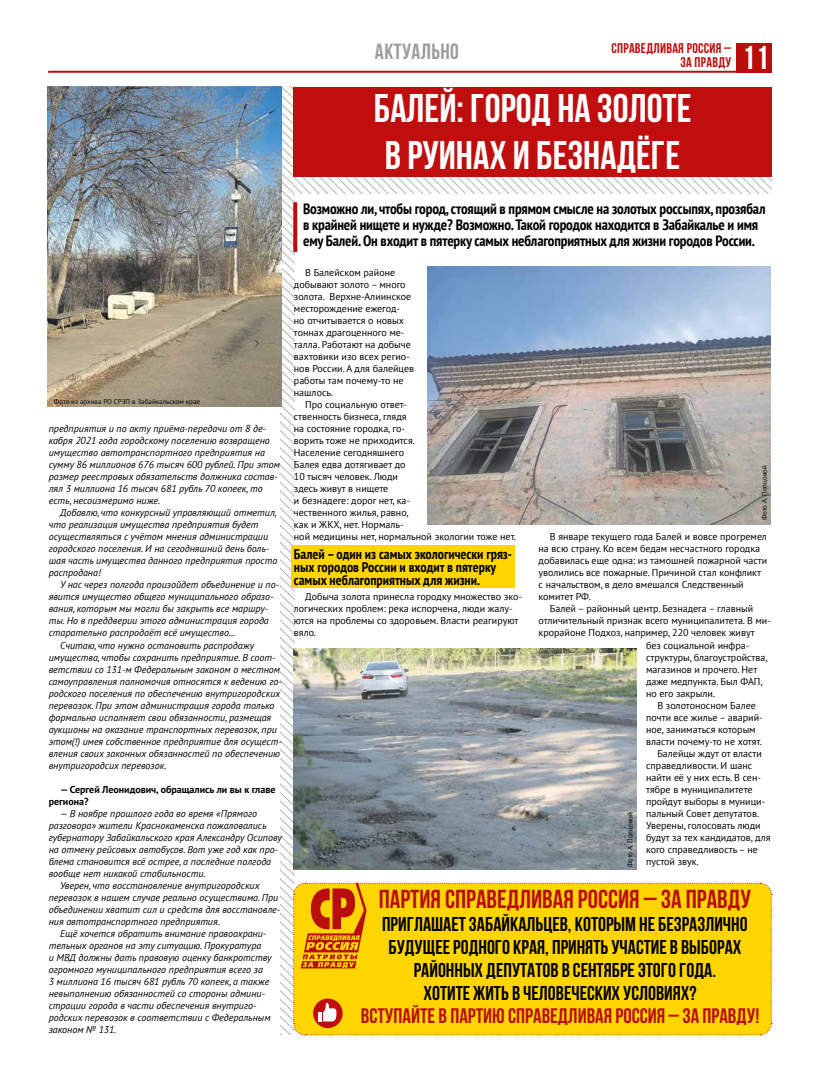
<style>
.page{position:relative;width:820px;height:1078px;background:#fff}
.page>*{position:absolute;margin:0;border:0;box-sizing:border-box;transform-origin:0 0}
.t1{font:700 40px/47px "Bebas Neue";color:#fff}
.t2{font:700 33px "Bebas Neue";color:#fff}
.t3{font:700 26px "Bebas Neue";color:#b90e0c}
.t4{font:700 22px "Bebas Neue";letter-spacing:.02em;color:#9d9d9c}
.t5{font:700 21px "Bebas Neue";color:#b90e0c}
.t6{font:700 20px/23px "Bebas Neue";color:#000;text-align:center}
.t7{font:700 condensed 15px/16px "PT Sans";letter-spacing:-.01em;color:#000}
.t8{font:700 condensed 14px/13px "PT Sans";color:#000}
.t9{font:700 14px/14px "Bebas Neue";letter-spacing:.02em;color:#b90e0c;text-align:right}
.t10{font:italic 10px/12px "PT Sans";color:#000}
.t11{font:10px/12px "PT Sans";color:#000}
.t12{font:700 10px/12px "PT Sans";color:#000}
.t13{font:7px "PT Sans";color:#000}
</style>
<div class="page">
<hr style="left:48px;top:71px;width:702px;height:2px;background:#b90e0c">
<div style="left:736px;top:43px;width:35px;height:30px;background:#b90e0c"></div>
<img style="left:280px;top:87px;width:14px;height:947px">
<img style="left:293px;top:177px;width:478px;height:16px">
<div style="left:293px;top:87px;width:478px;height:90px;background:#c00d0e"></div>
<img style="left:48px;top:87px;width:234px;height:320px">
<svg style="left:293px;top:202px;width:4px;height:50px"></svg>
<div style="left:291px;top:545px;width:223px;height:43px;background:#ffd500"></div>
<img style="left:427px;top:267px;width:343px;height:257px">
<img style="left:293px;top:648px;width:343px;height:221px">
<svg style="left:292px;top:881px;width:480px;height:154px;background:#fbcd07"></svg>
<p class="t13" style="left:54px;top:397px;width:148px">Фото из архива РО СРЗП в Забайкальском крае</p>
<p class="t10" style="left:49px;top:422px;width:233px">предприятия и по акту приёма-передачи от 8 де&shy;кабря 2021 года городскому поселению возвращено имущество автотранспортного предприятия на сумму 86 миллионов 676 тысяч 600 рублей. При этом размер реестровых обязательств должника состав&shy;лял 3 миллиона 16 тысяч 681 рубль 70 копеек, то есть, несоизмеримо ниже.</p>
<p class="t10" style="left:49px;top:506px;width:230px;text-indent:11px">Добавлю, что конкурсный управляющий отметил, что реализация имущества предприятия будет осуществляться с учётом мнения администрации городского поселения. И на сегодняшний день боль&shy;шая часть имущества данного предприятия просто распродана!</p>
<p class="t10" style="left:60px;top:578px;width:221px">У нас через полгода произойдет объединение и по-</p>
<p class="t10" style="left:49px;top:590px;width:226px">явится имущество общего муниципального образо-</p>
<p class="t10" style="left:49px;top:602px;width:221px">вания, которым мы могли бы закрыть все маршру-</p>
<p class="t10" style="left:49px;top:614px;width:221px">ты. Но в преддверии этого администрация города</p>
<p class="t10" style="left:49px;top:626px;width:188px">старательно распродаёт всё имущество...</p>
<p class="t10" style="left:60px;top:638px;width:195px">Считаю, что нужно остановить распродажу</p>
<p class="t10" style="left:49px;top:650px;width:228px">имущества, чтобы сохранить предприятие. В соот-</p>
<p class="t10" style="left:49px;top:662px;width:233px">ветствии со 131-м Федеральным законом о местном</p>
<p class="t10" style="left:49px;top:674px;width:234px">самоуправления полномочия относятся к ведению го-</p>
<p class="t10" style="left:49px;top:686px;width:233px">родского поселения по обеспечению внутригородских</p>
<p class="t10" style="left:49px;top:698px;width:227px">перевозок. При этом администрация города только</p>
<p class="t10" style="left:49px;top:710px;width:224px">формально исполняет свои обязанности, размещая</p>
<p class="t10" style="left:49px;top:722px;width:230px">аукционы на оказание транспортных перевозок, при</p>
<p class="t10" style="left:49px;top:734px;width:234px">этом(!) имея собственное предприятие для осущест-</p>
<p class="t10" style="left:49px;top:746px;width:233px">вления своих законных обязанностей по обеспечению</p>
<p class="t10" style="left:49px;top:758px;width:119px">внутригородсих перевозок.</p>
<p class="t12" style="left:49px;top:782px;width:228px;text-indent:11px">— Сергей Леонидович, обращались ли вы к главе региона?</p>
<p class="t10" style="left:60px;top:806px;width:198px">— В ноябре прошлого года во время «Прямого</p>
<p class="t10" style="left:49px;top:818px;width:219px">разговора» жители Краснокаменска пожаловались</p>
<p class="t10" style="left:49px;top:830px;width:235px">губернатору Забайкальского края Александру Осипову</p>
<p class="t10" style="left:49px;top:842px;width:231px">на отмену рейсовых автобусов. Вот уже год как про-</p>
<p class="t10" style="left:49px;top:854px;width:224px">блема становится всё острее, а последние полгода</p>
<p class="t10" style="left:49px;top:866px;width:158px">вообще нет никакой стабильности.</p>
<p class="t10" style="left:60px;top:878px;width:201px">Уверен, что восстановление внутригородских</p>
<p class="t10" style="left:49px;top:890px;width:231px">перевозок в нашем случае реально осуществимо. При</p>
<p class="t10" style="left:49px;top:902px;width:233px">объединении хватит сил и средств для восстановле-</p>
<p class="t10" style="left:49px;top:914px;width:173px">ния автотранспортного предприятия.</p>
<p class="t10" style="left:60px;top:926px;width:208px">Ещё хочется обратить внимание правоохрани-</p>
<p class="t10" style="left:49px;top:938px;width:214px">тельных органов на эту ситуацию. Прокуратура</p>
<p class="t10" style="left:49px;top:950px;width:224px">и МВД должны дать правовую оценку банкротству</p>
<p class="t10" style="left:49px;top:962px;width:215px">огромного муниципального предприятия всего за</p>
<p class="t10" style="left:49px;top:974px;width:222px">3 миллиона 16 тысяч 681 рубль 70 копеек, а также</p>
<p class="t10" style="left:49px;top:986px;width:218px">невыполнению обязанностей со стороны админи-</p>
<p class="t10" style="left:49px;top:998px;width:209px">страции города в части обеспечения внутриго-</p>
<p class="t10" style="left:49px;top:1010px;width:223px">родских перевозок в соответствии с Федеральным</p>
<p class="t10" style="left:49px;top:1022px;width:69px">законом № 131.</p>
<h3 class="t9" style="left:611px;top:41px;width:121px">СПРАВЕДЛИВАЯ РОССИЯ –<br>ЗА ПРАВДУ</h3>
<h2 class="t2" style="left:741px;top:39px;width:28px">11</h2>
<h1 class="t1" style="left:373px;top:84px;width:319px">Балей: город на золоте в руинах и безнадёге</h1>
<p class="t7" style="left:303px;top:200px;width:464px">Возможно ли, чтобы город, стоящий в прямом смысле на золотых россыпях, прозябал в крайней нищете и нужде? Возможно. Такой городок находится в Забайкалье и имя ему Балей. Он входит в пятерку самых неблагоприятных для жизни городов России.</p>
<p class="t11" style="left:294px;top:266px;width:122px;text-indent:11px">В Балейском районе добывают золото – много золота. Верхне-Алиинское месторождение ежегод-<br>но отчитывается о новых тоннах драгоценного ме&shy;талла. Работают на добыче вахтовики изо всех регио&shy;нов России. А для балейцев работы там почему-то не нашлось.</p>
<p class="t11" style="left:294px;top:398px;width:223px;text-indent:11px">Про социальную ответ-<br>ственность бизнеса, глядя<br>на состояние городка, го-<br>ворить тоже не приходится.<br>Население сегодняшнего<br>Балея едва дотягивает до<br>10 тысяч человек. Люди<br>здесь живут в нищете<br>и безнадеге: дорог нет, ка-<br>чественного жилья, равно,<br>как и ЖКХ, нет. Нормаль-<br>ной медицины нет, нормальной экологии тоже нет.</p>
<h3 class="t8" style="left:294px;top:547px;width:219px">Балей – один из самых экологически гряз&shy;ных городов России и входит в пятерку самых неблагоприятных для жизни.</h3>
<p class="t11" style="left:294px;top:590px;width:229px;text-indent:11px">Добыча золота принесла городку множество эко&shy;логических проблем: река испорчена, люди жалу&shy;ются на проблемы со здоровьем. Власти реагируют вяло.</p>
<h3 class="t4" style="left:375px;top:39px;width:85px">АКТУАЛЬНО</h3>
<p class="t13" style="left:759px;top:520px;width:57px;rotate:-90deg">Фото А. Попцовой</p>
<p class="t11" style="left:538px;top:530px;width:230px;text-indent:11px">В январе текущего года Балей и вовсе прогремел на всю страну. Ко всем бедам несчастного городка добавилась еще одна: из тамошней пожарной части уволились все пожарные. Причиной стал конфликт с начальством, в дело вмешался Следственный комитет РФ.</p>
<p class="t11" style="left:549px;top:602px;width:205px">Балей – районный центр. Безнадега – главный</p>
<p class="t11" style="left:538px;top:614px;width:234px">отличительный признак всего муниципалитета. В ми-</p>
<p class="t11" style="left:538px;top:626px;width:217px">крорайоне Подхоз, например, 220 человек живут</p>
<p class="t11" style="left:645px;top:638px;width:105px">без социальной инфра-</p>
<p class="t11" style="left:645px;top:650px;width:123px">структуры, благоустройства,</p>
<p class="t11" style="left:645px;top:662px;width:113px">магазинов и прочего. Нет</p>
<p class="t11" style="left:645px;top:674px;width:118px">даже медпункта. Был ФАП,</p>
<p class="t11" style="left:645px;top:686px;width:70px">но его закрыли.</p>
<p class="t11" style="left:657px;top:698px;width:100px">В золотоносном Балее</p>
<p class="t11" style="left:645px;top:710px;width:118px">почти все жилье – аварий-</p>
<p class="t11" style="left:645px;top:722px;width:111px">ное, заниматься которым</p>
<p class="t11" style="left:645px;top:734px;width:117px">власти почему-то не хотят.</p>
<p class="t11" style="left:657px;top:746px;width:106px">Балейцы ждут от власти</p>
<p class="t11" style="left:645px;top:758px;width:108px">справедливости. И шанс</p>
<p class="t11" style="left:645px;top:770px;width:116px">найти её у них есть. В сен-</p>
<p class="t11" style="left:645px;top:782px;width:108px">тябре в муниципалитете</p>
<p class="t11" style="left:645px;top:794px;width:121px">пройдут выборы в муници-</p>
<p class="t11" style="left:645px;top:806px;width:114px">пальный Совет депутатов.</p>
<p class="t11" style="left:645px;top:818px;width:116px">Уверены, голосовать люди</p>
<p class="t11" style="left:645px;top:830px;width:126px">будут за тех кандидатов, для</p>
<p class="t11" style="left:645px;top:842px;width:113px">кого справедливость – не</p>
<p class="t11" style="left:645px;top:854px;width:54px">пустой звук.</p>
<h3 class="t3" style="left:378px;top:884px;width:374px">Партия СПРАВЕДЛИВАЯ РОССИЯ – за правду</h3>
<h3 class="t6" style="left:382px;top:912px;width:367px">приглашает забайкальцев, которым не безразлично будущее родного края, принять участие в выборах районных депутатов в сентябре этого года.<br>Хотите жить в человеческих условиях?</h3>
<h3 class="t5" style="left:361px;top:1004px;width:400px">Вступайте в партию СПРАВЕДЛИВАЯ РОССИЯ – ЗА ПРАВДУ!</h3>
<p class="t13" style="left:625px;top:867px;width:57px;rotate:-90deg">Фото А. Попцовой</p>
</div>
